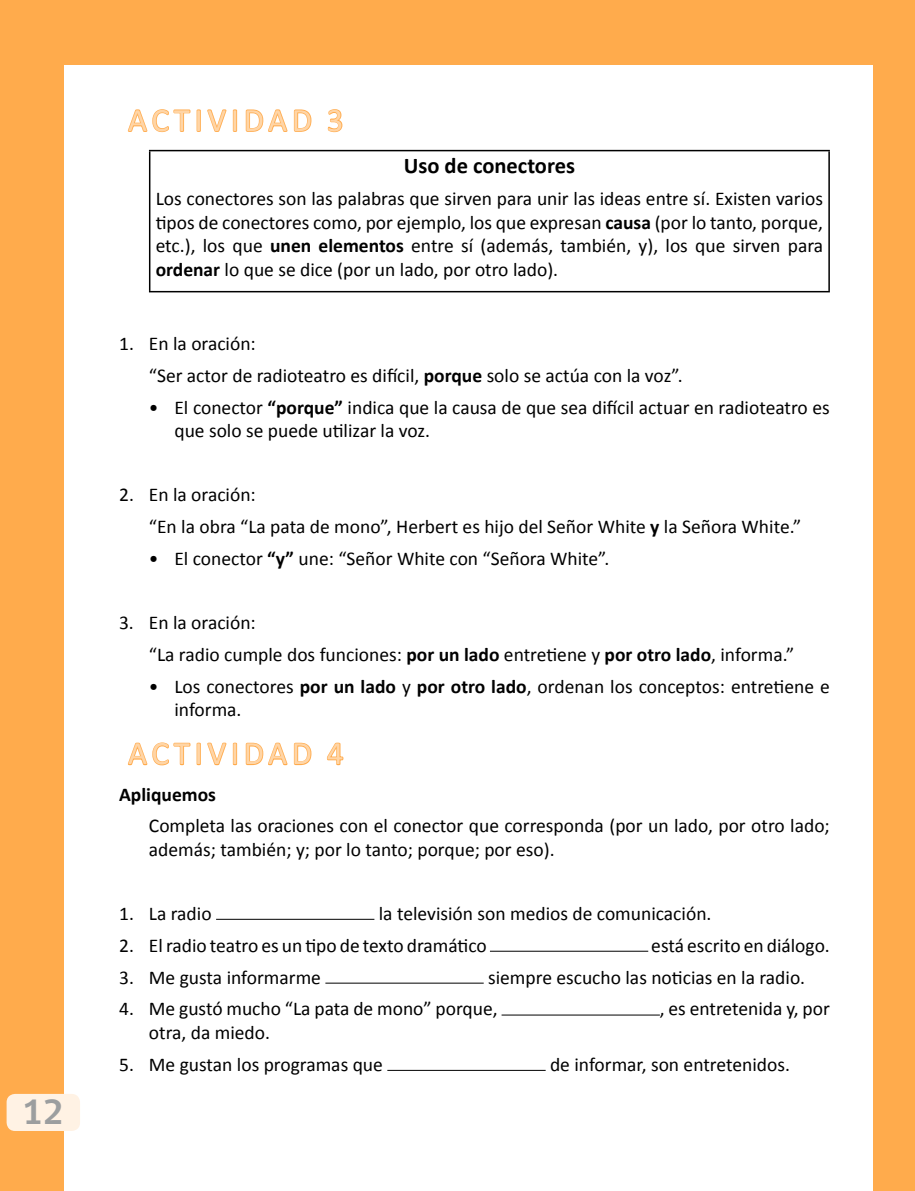
<style>
.page{position:relative;width:915px;height:1191px;background:#fff}
.page>*{position:absolute;margin:0;border:0;box-sizing:border-box;transform-origin:0 0}
.t1{font:700 36px "gob CL";color:#9c9e9f}
.t2{font:33px "Calibri";letter-spacing:.14em;color:#ffd5a6}
.t3{font:700 22.5px "Calibri";color:#000}
.t4{font:19.5px/23.4px "Calibri";color:#000}
.t5{font:700 19.5px "Calibri";color:#000}
.s1{font-weight:700}
</style>
<div class="page">
<div style="left:0;top:0;width:64px;height:1191px;background:#ffab4c"></div>
<div style="left:0;top:0;width:914px;height:65px;background:#ffab4c"></div>
<div style="left:872px;top:0;width:42px;height:1191px;background:#ffab4c"></div>
<div style="left:7px;top:1094px;width:73px;height:37px;background:#fff2e4;border-radius:9px"></div>
<svg style="left:127px;top:109px;width:111px;height:24px"></svg>
<svg style="left:245px;top:109px;width:67px;height:23px"></svg>
<svg style="left:327px;top:109px;width:16px;height:24px"></svg>
<hr style="left:149px;top:150px;width:680px;height:1px;background:#000">
<hr style="left:149px;top:151px;width:1px;height:140px;background:#000">
<hr style="left:828px;top:151px;width:1px;height:140px;background:#000">
<hr style="left:149px;top:291px;width:680px;height:1px;background:#000">
<svg style="left:128px;top:742px;width:110px;height:24px"></svg>
<svg style="left:245px;top:742px;width:67px;height:24px"></svg>
<svg style="left:327px;top:742px;width:17px;height:24px"></svg>
<hr style="left:216px;top:919px;width:158px;height:1px;background:#000">
<hr style="left:490px;top:950px;width:158px;height:1px;background:#000">
<hr style="left:325px;top:982px;width:158px;height:1px;background:#000">
<hr style="left:501px;top:1014px;width:158px;height:1px;background:#000">
<hr style="left:387px;top:1070px;width:158px;height:1px;background:#000">
<h1 class="t1" style="left:22px;top:1087px;width:43px">12</h1>
<h2 class="t2" style="left:128px;top:99px;width:123px">Ac tividad</h2>
<h2 class="t2" style="left:327px;top:99px;width:18px">3</h2>
<p class="t3" style="left:403px;top:152px;width:173px">Uso de conectores</p>
<p class="t4" style="left:156px;top:187px;width:668px;text-align:justify">Los conectores son las palabras que sirven para unir las ideas entre sí. Existen varios tipos de conectores como, por ejemplo, los que expresan <span class="s1">causa</span> (por lo tanto, porque, etc.), los que <span class="s1">unen elementos</span> entre sí (además, también, y), los que sirven para <span class="s1">ordenar</span> lo que se dice (por un lado, por otro lado).</p>
<p class="t4" style="left:149px;top:328px;width:535px;line-height:32px;text-indent:-30px">1. En la oración:<br>“Ser actor de radioteatro es difícil, <span class="s1">porque</span> solo se actúa con la voz”.</p>
<p class="t4" style="left:174px;top:396px;width:656px;text-indent:-26px">• El conector <span class="s1">“porque”</span> indica que la causa de que sea difícil actuar en radioteatro es que solo se puede utilizar la voz.</p>
<p class="t4" style="left:149px;top:479px;width:653px;line-height:32px;text-indent:-30px">2. En la oración:<br>“En la obra “La pata de mono”, Herbert es hijo del Señor White <span class="s1">y</span> la Señora White.”</p>
<p class="t4" style="left:149px;top:547px;width:462px">• El conector <span class="s1">“y”</span> une: “Señor White con “Señora White”.</p>
<p class="t4" style="left:149px;top:606px;width:646px;line-height:32px;text-indent:-30px">3. En la oración:<br>“La radio cumple dos funciones: <span class="s1">por un lado</span> entretiene y <span class="s1">por otro lado</span>, informa.”</p>
<p class="t4" style="left:174px;top:674px;width:656px;text-indent:-26px">• Los conectores <span class="s1">por un lado</span> y <span class="s1">por otro lado</span>, ordenan los conceptos: entretiene e informa.</p>
<h2 class="t2" style="left:128px;top:732px;width:123px">ac tividad</h2>
<h2 class="t2" style="left:327px;top:732px;width:18px">4</h2>
<p class="t5" style="left:119px;top:781px;width:98px">Apliquemos</p>
<p class="t4" style="left:149px;top:814px;width:682px">Completa las oraciones con el conector que corresponda (por un lado, por otro lado; además; también; y; por lo tanto; porque; por eso).</p>
<p class="t4" style="left:119px;top:901px;width:94px">1. La radio</p>
<p class="t4" style="left:378px;top:901px;width:334px">la televisión son medios de comunicación.</p>
<p class="t4" style="left:119px;top:933px;width:369px">2. El radio teatro es un tipo de texto dramático</p>
<p class="t4" style="left:651px;top:933px;width:180px">está escrito en diálogo.</p>
<p class="t4" style="left:119px;top:965px;width:203px">3. Me gusta informarme</p>
<p class="t4" style="left:488px;top:965px;width:318px">siempre escucho las noticias en la radio.</p>
<p class="t4" style="left:119px;top:997px;width:380px">4. Me gustó mucho “La pata de mono” porque,</p>
<p class="t4" style="left:659px;top:997px;width:171px">, es entretenida y, por</p>
<p class="t4" style="left:149px;top:1020px;width:123px">otra, da miedo.</p>
<p class="t4" style="left:119px;top:1052px;width:265px">5. Me gustan los programas que</p>
<p class="t4" style="left:550px;top:1052px;width:241px">de informar, son entretenidos.</p>
</div>
